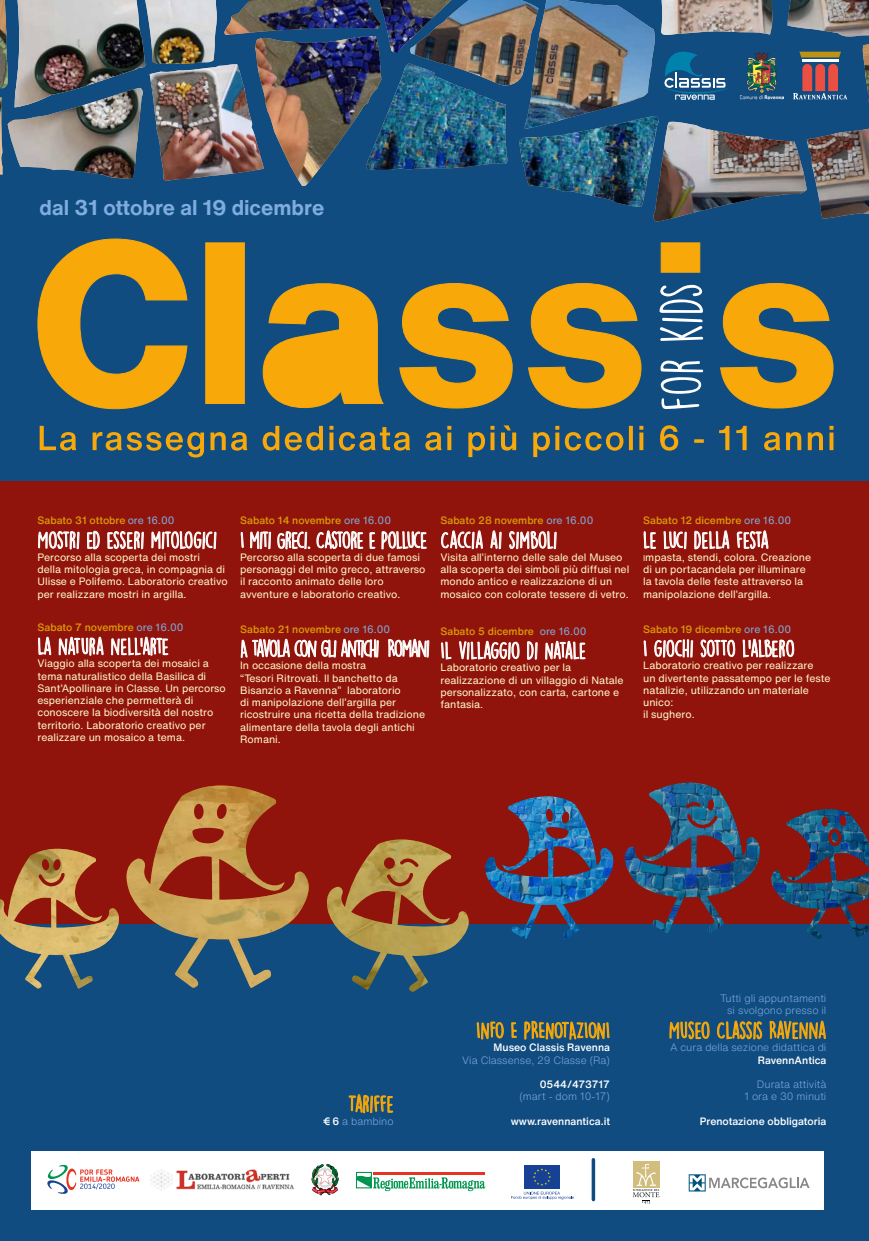
<style>
.page{position:relative;width:869px;height:1241px;background:#fff}
.page>*{position:absolute;margin:0;border:0;box-sizing:border-box;transform-origin:0 0}
.t1{font:21px "DK Lemon Yellow Sun";letter-spacing:-.04em;color:#fff}
.t2{font:21px "DK Lemon Yellow Sun";letter-spacing:-.015em;color:#f8a909}
.t3{font:21px "DK Lemon Yellow Sun";letter-spacing:-.085em;color:#fff}
.t4{font:700 21px "Helvetica Now Text";color:#7faddd}
.t5{font:21px "DK Lemon Yellow Sun";color:#fff}
.t6{font:10.5px/12.2px "Helvetica Now Text";color:#fff9c7}
.t7{font:500 10.5px "Helvetica Now Text";color:#db9906}
.t8{font:300 10.5px/12.2px "Helvetica Now Text";color:#7faddd;text-align:right}
.t9{font:500 10.5px "Helvetica Now Text";color:#fff}
.s1{font-weight:400;color:#7faddd}
.s2{font-size:8.22px}
.s3{font-weight:500;color:#fff}
</style>
<div class="page">
<div style="left:0;top:914px;width:868px;height:326px;background:#114c81"></div>
<div style="left:0;top:0;width:868px;height:481px;background:#114c81"></div>
<svg style="left:40px;top:425px;width:793px;height:32px"></svg>
<svg style="left:37px;top:238px;width:796px;height:171px"></svg>
<div style="left:296px;top:338px;width:58px;height:52px;background:#f8a909;border-radius:50%"></div>
<div style="left:296px;top:337px;width:58px;height:54px;border:1px solid #f8a909;border-radius:50%"></div>
<div style="left:0;top:481px;width:868px;height:443px;background:#91140c"></div>
<div style="left:32px;top:1150px;width:791px;height:59px;background:#fff"></div>
<img style="left:150px;top:1169px;width:144px;height:21px">
<div style="left:523px;top:1165px;width:36px;height:23px;background:#164194"></div>
<svg style="left:533px;top:1168px;width:17px;height:17px"></svg>
<svg style="left:511px;top:1191px;width:62px;height:8px"></svg>
<svg style="left:47px;top:1164px;width:92px;height:29px"></svg>
<svg style="left:311px;top:1164px;width:27px;height:31px"></svg>
<svg style="left:356px;top:1171px;width:129px;height:19px"></svg>
<div style="left:632px;top:1160px;width:27px;height:27px;background:#d1be7e"></div>
<svg style="left:632px;top:1163px;width:27px;height:40px"></svg>
<svg style="left:688px;top:1174px;width:121px;height:17px"></svg>
<svg style="left:348px;top:1094px;width:44px;height:20px"></svg>
<svg style="left:477px;top:1021px;width:27px;height:19px"></svg>
<svg style="left:511px;top:1022px;width:5px;height:15px"></svg>
<svg style="left:524px;top:1020px;width:85px;height:20px"></svg>
<svg style="left:669px;top:1021px;width:40px;height:19px"></svg>
<svg style="left:717px;top:1020px;width:44px;height:20px"></svg>
<svg style="left:769px;top:1020px;width:56px;height:20px"></svg>
<img style="left:0;top:0;width:868px;height:221px">
<img style="left:861px;top:44px;width:7px;height:59px">
<svg style="left:38px;top:531px;width:41px;height:19px"></svg>
<svg style="left:87px;top:531px;width:12px;height:18px"></svg>
<svg style="left:107px;top:531px;width:36px;height:19px"></svg>
<svg style="left:151px;top:531px;width:65px;height:19px"></svg>
<svg style="left:38px;top:637px;width:13px;height:19px"></svg>
<svg style="left:59px;top:636px;width:44px;height:20px"></svg>
<svg style="left:111px;top:636px;width:57px;height:20px"></svg>
<svg style="left:241px;top:532px;width:2px;height:16px"></svg>
<svg style="left:250px;top:531px;width:21px;height:19px"></svg>
<svg style="left:277px;top:531px;width:33px;height:19px"></svg>
<svg style="left:316px;top:530px;width:47px;height:20px"></svg>
<svg style="left:369px;top:532px;width:6px;height:16px"></svg>
<svg style="left:381px;top:531px;width:45px;height:19px"></svg>
<svg style="left:241px;top:638px;width:137px;height:20px"></svg>
<svg style="left:388px;top:638px;width:41px;height:20px"></svg>
<svg style="left:441px;top:530px;width:41px;height:20px"></svg>
<svg style="left:490px;top:530px;width:11px;height:20px"></svg>
<svg style="left:509px;top:531px;width:47px;height:19px"></svg>
<svg style="left:441px;top:641px;width:10px;height:19px"></svg>
<svg style="left:459px;top:640px;width:60px;height:20px"></svg>
<svg style="left:527px;top:641px;width:10px;height:19px"></svg>
<svg style="left:545px;top:640px;width:40px;height:20px"></svg>
<svg style="left:643px;top:531px;width:12px;height:18px"></svg>
<svg style="left:663px;top:531px;width:23px;height:19px"></svg>
<svg style="left:694px;top:530px;width:34px;height:20px"></svg>
<svg style="left:736px;top:530px;width:31px;height:19px"></svg>
<svg style="left:643px;top:640px;width:3px;height:17px"></svg>
<svg style="left:654px;top:639px;width:38px;height:19px"></svg>
<svg style="left:700px;top:639px;width:35px;height:18px"></svg>
<svg style="left:742px;top:638px;width:52px;height:20px"></svg>
<img style="left:485px;top:782px;width:383px;height:157px">
<svg style="left:327px;top:839px;width:142px;height:153px"></svg>
<svg style="left:0;top:785px;width:309px;height:204px"></svg>
<svg style="left:591px;top:1159px;width:4px;height:40px"></svg>
<h1 class="t4" style="left:40px;top:191px;width:286px">dal 31 ottobre al 19 dicembre</h1>
<p class="t7" style="left:37px;top:512px;width:138px">Sabato 31 ottobre <span class="s1">ore 16.00</span></p>
<h1 class="t1" style="left:37px;top:527px;width:181px">MOSTRI ED ESSERI MITOLOGICI</h1>
<p class="t6" style="left:37px;top:550px;width:192px">Percorso alla scoperta dei mostri<br>della mitologia greca, in compagnia di Ulisse e Polifemo. Laboratorio creativo per realizzare mostri in argilla.</p>
<p class="t7" style="left:37px;top:619px;width:147px">Sabato 7 novembre <span class="s1">ore 16.00</span></p>
<h1 class="t1" style="left:37px;top:633px;width:133px">LA NATURA NELL’ARTE</h1>
<p class="t6" style="left:37px;top:657px;width:190px">Viaggio alla scoperta dei mosaici a tema naturalistico della Basilica di Sant’Apollinare in Classe. Un percorso esperienziale che permetterà di conoscere la biodiversità del nostro territorio. Laboratorio creativo per realizzare un mosaico a tema.</p>
<p class="t7" style="left:240px;top:512px;width:152px">Sabato 14 novembre <span class="s1">ore 16.00</span></p>
<h1 class="t1" style="left:240px;top:527px;width:188px">I MITI GRECI. CASTORE E POLLUCE</h1>
<p class="t6" style="left:240px;top:550px;width:187px">Percorso alla scoperta di due famosi personaggi del mito greco, attraverso il racconto animato delle loro avventure e laboratorio creativo.</p>
<p class="t7" style="left:240px;top:621px;width:152px">Sabato 21 novembre <span class="s1">ore 16.00</span></p>
<h1 class="t3" style="left:240px;top:635px;width:191px">A TAVOLA CON GLI ANTICHI ROMANI</h1>
<p class="t6" style="left:240px;top:659px;width:186px">In occasione della mostra<br>“Tesori Ritrovati. Il banchetto da<br>Bisanzio a Ravenna” laboratorio<br>di manipolazione dell’argilla per ricostruire una ricetta della tradizione alimentare della tavola degli antichi<br>Romani.</p>
<p class="t7" style="left:440px;top:512px;width:154px">Sabato 28 novembre <span class="s1">ore 16.00</span></p>
<h1 class="t5" style="left:440px;top:527px;width:118px">CACCIA AI SIMBOLI</h1>
<p class="t6" style="left:440px;top:550px;width:190px">Visita all’interno delle sale del Museo alla scoperta dei simboli più diffusi nel mondo antico e realizzazione di un mosaico con colorate tessere di vetro.</p>
<p class="t7" style="left:440px;top:623px;width:148px">Sabato 5 dicembre <span class="s1">ore 16.00</span></p>
<h1 class="t1" style="left:440px;top:637px;width:147px">IL VILLAGGIO DI NATALE</h1>
<p class="t6" style="left:440px;top:661px;width:185px">Laboratorio creativo per la realizzazione di un villaggio di Natale personalizzato, con carta, cartone e fantasia.</p>
<p class="t7" style="left:642px;top:512px;width:149px">Sabato 12 dicembre <span class="s1">ore 16.00</span></p>
<h1 class="t1" style="left:642px;top:527px;width:127px">LE LUCI DELLA FESTA</h1>
<p class="t6" style="left:642px;top:550px;width:169px"><span class="s2">I</span>mpasta, stendi, colora. Creazione di un portacandela per illuminare la tavola delle feste attraverso la manipolazione dell’argilla.</p>
<p class="t7" style="left:642px;top:621px;width:149px">Sabato 19 dicembre <span class="s1">ore 16.00</span></p>
<h1 class="t1" style="left:642px;top:635px;width:153px">I GIOCHI SOTTO L’ALBERO</h1>
<p class="t6" style="left:642px;top:659px;width:189px">Laboratorio creativo per realizzare<br>un divertente passatempo per le feste natalizie, utilizzando un materiale unico:<br>il sughero.</p>
<h1 class="t2" style="left:348px;top:1090px;width:47px">TARIFFE</h1>
<p class="t8" style="left:323px;top:1114px;width:72px"><span class="s3">€ 6</span> a bambino</p>
<h1 class="t2" style="left:476px;top:1017px;width:135px">INFO E PRENOTAZIONI</h1>
<p class="t9" style="left:493px;top:1039px;width:118px">Museo Classis Ravenna</p>
<p class="t8" style="left:462px;top:1053px;width:149px">Via Classense, 29 Classe (Ra)</p>
<p class="t9" style="left:539px;top:1076px;width:72px">0544/473717</p>
<p class="t8" style="left:519px;top:1089px;width:92px">(mart - dom 10-17)</p>
<p class="t9" style="left:510px;top:1112px;width:101px">www.ravennantica.it</p>
<p class="t8" style="left:719px;top:991px;width:108px">Tutti gli appuntamenti si svolgono presso il</p>
<h1 class="t2" style="left:668px;top:1017px;width:159px">MUSEO CLASSIS RAVENNA</h1>
<p class="t8" style="left:669px;top:1040px;width:158px">A cura della sezione didattica di</p>
<p class="t9" style="left:757px;top:1051px;width:70px">RavennAntica</p>
<p class="t8" style="left:744px;top:1077px;width:83px">Durata attività<br>1 ora e 30 minuti</p>
<p class="t9" style="left:699px;top:1112px;width:128px">Prenotazione obbligatoria</p>
</div>
